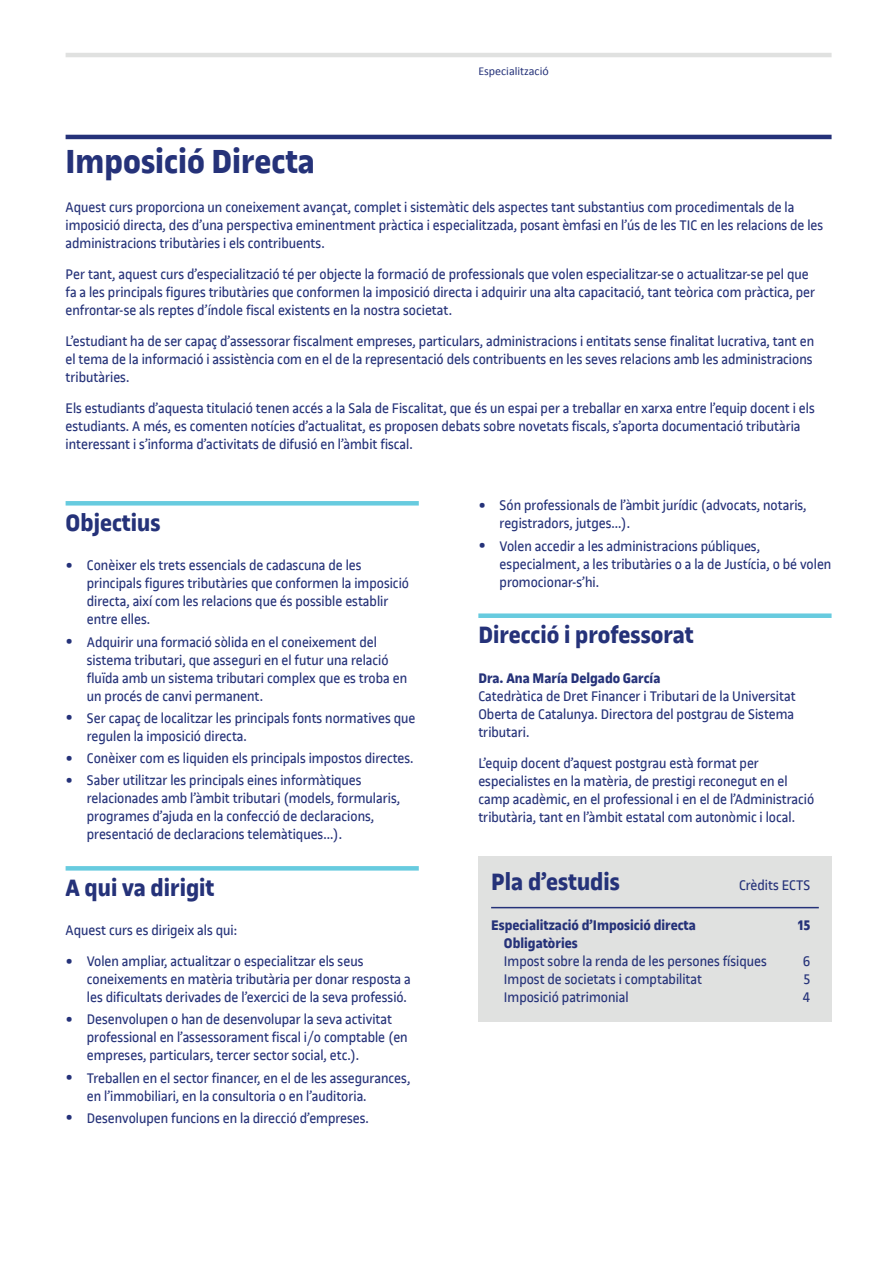
<style>
.page{position:relative;width:894px;height:1264px;background:#fff}
.page>*{position:absolute;margin:0;border:0;box-sizing:border-box;transform-origin:0 0}
.t1{font:700 36px "UOC Sans";color:#253279}
.t2{font:700 25.5px "UOC Sans";color:#253279}
.t3{font:15px/18px "UOC Sans";color:#253279}
.t4{font:700 15px "UOC Sans";color:#253279}
.t5{font:12px "Calibri";color:#253279}
.s1{font-weight:700;font-size:19.5px}
</style>
<div class="page">
<hr style="left:66px;top:53px;width:765px;height:4px;background:#e0e1e0">
<div style="left:478px;top:856px;width:353px;height:166px;background:#e0e1e0"></div>
<div style="left:66px;top:501px;width:352px;height:5px;background:#67cbdf"></div>
<div style="left:66px;top:866px;width:352px;height:5px;background:#67cbdf"></div>
<div style="left:478px;top:613px;width:353px;height:5px;background:#67cbdf"></div>
<hr style="left:491px;top:907px;width:327px;height:1px;background:#253279">
<hr style="left:66px;top:135px;width:765px;height:4px;background:#253279">
<p class="t5" style="left:478px;top:63px;width:72px">Especialització</p>
<h1 class="t1" style="left:66px;top:141px;width:251px">Imposició Directa</h1>
<p class="t3" style="left:66px;top:199px;width:759px">Aquest curs proporciona un coneixement avançat, complet i sistemàtic dels aspectes tant substantius com procedimentals de la imposició directa, des d’una perspectiva eminentment pràctica i especialitzada, posant èmfasi en l’ús de les TIC en les relacions de les administracions tributàries i els contribuents.</p>
<p class="t3" style="left:66px;top:266px;width:751px">Per tant, aquest curs d’especialització té per objecte la formació de professionals que volen especialitzar-se o actualitzar-se pel que fa a les principals figures tributàries que conformen la imposició directa i adquirir una alta capacitació, tant teòrica com pràctica, per enfrontar-se als reptes d’índole fiscal existents en la nostra societat.</p>
<p class="t3" style="left:66px;top:332px;width:750px;text-align:justify">L’estudiant ha de ser capaç d’assessorar fiscalment empreses, particulars, administracions i entitats sense finalitat lucrativa, tant en el tema de la informació i assistència com en el de la representació dels contribuents en les seves relacions amb les administracions tributàries.</p>
<p class="t3" style="left:66px;top:399px;width:750px">Els estudiants d’aquesta titulació tenen accés a la Sala de Fiscalitat, que és un espai per a treballar en xarxa entre l’equip docent i els estudiants. A més, es comenten notícies d’actualitat, es proposen debats sobre novetats fiscals, s’aporta documentació tributària interessant i s’informa d’activitats de difusió en l’àmbit fiscal.</p>
<h2 class="t2" style="left:66px;top:508px;width:96px">Objectius</h2>
<p class="t3" style="left:87px;top:557px;width:323px;text-indent:-21px"><span class="s1">•</span> Conèixer els trets essencials de cadascuna de les principals figures tributàries que conformen la imposició directa, així com les relacions que és possible establir entre elles.</p>
<p class="t3" style="left:87px;top:633px;width:322px;text-indent:-21px"><span class="s1">•</span> Adquirir una formació sòlida en el coneixement del sistema tributari, que asseguri en el futur una relació fluïda amb un sistema tributari complex que es troba en un procés de canvi permanent.</p>
<p class="t3" style="left:87px;top:709px;width:330px;text-indent:-21px"><span class="s1">•</span> Ser capaç de localitzar les principals fonts normatives que regulen la imposició directa.</p>
<p class="t3" style="left:66px;top:749px;width:349px"><span class="s1">•</span> Conèixer com es liquiden els principals impostos directes.</p>
<p class="t3" style="left:87px;top:772px;width:315px;text-indent:-21px"><span class="s1">•</span> Saber utilitzar les principals eines informàtiques relacionades amb l’àmbit tributari (models, formularis, programes d’ajuda en la confecció de declaracions, presentació de declaracions telemàtiques...).</p>
<h2 class="t2" style="left:66px;top:873px;width:150px">A qui va dirigit</h2>
<p class="t3" style="left:66px;top:922px;width:173px">Aquest curs es dirigeix als qui:</p>
<p class="t3" style="left:87px;top:952px;width:325px;text-indent:-21px"><span class="s1">•</span> Volen ampliar, actualitzar o especialitzar els seus coneixements en matèria tributària per donar resposta a les dificultats derivades de l’exercici de la seva professió.</p>
<p class="t3" style="left:87px;top:1011px;width:322px;text-indent:-21px"><span class="s1">•</span> Desenvolupen o han de desenvolupar la seva activitat professional en l’assessorament fiscal i/o comptable (en empreses, particulars, tercer sector social, etc.).</p>
<p class="t3" style="left:87px;top:1069px;width:325px;text-indent:-21px"><span class="s1">•</span> Treballen en el sector financer, en el de les assegurances, en l’immobiliari, en la consultoria o en l’auditoria.</p>
<p class="t3" style="left:66px;top:1109px;width:305px"><span class="s1">•</span> Desenvolupen funcions en la direcció d’empreses.</p>
<p class="t3" style="left:499px;top:497px;width:308px;text-indent:-21px"><span class="s1">•</span> Són professionals de l’àmbit jurídic (advocats, notaris, registradors, jutges...).</p>
<p class="t3" style="left:499px;top:537px;width:333px;text-indent:-21px"><span class="s1">•</span> Volen accedir a les administracions públiques, especialment, a les tributàries o a la de Justícia, o bé volen promocionar-s’hi.</p>
<h2 class="t2" style="left:478px;top:621px;width:217px">Direcció i professorat</h2>
<p class="t4" style="left:478px;top:669px;width:183px">Dra. Ana María Delgado García</p>
<p class="t3" style="left:478px;top:687px;width:319px;text-align:justify">Catedràtica de Dret Financer i Tributari de la Universitat Oberta de Catalunya. Directora del postgrau de Sistema tributari.</p>
<p class="t3" style="left:478px;top:754px;width:337px">L’equip docent d’aquest postgrau està format per especialistes en la matèria, de prestigi reconegut en el camp acadèmic, en el professional i en el de l’Administració tributària, tant en l’àmbit estatal com autonòmic i local.</p>
<h2 class="t2" style="left:491px;top:868px;width:130px">Pla d’estudis</h2>
<p class="t3" style="left:738px;top:877px;width:73px">Crèdits ECTS</p>
<p class="t4" style="left:491px;top:916px;width:206px">Especialització d’Imposició directa</p>
<p class="t4" style="left:798px;top:916px;width:13px">15</p>
<p class="t4" style="left:504px;top:934px;width:75px">Obligatòries</p>
<p class="t3" style="left:504px;top:952px;width:264px">Impost sobre la renda de les persones físiques</p>
<p class="t3" style="left:802px;top:952px;width:9px">6</p>
<p class="t3" style="left:504px;top:970px;width:200px">Impost de societats i comptabilitat</p>
<p class="t3" style="left:803px;top:970px;width:8px">5</p>
<p class="t3" style="left:504px;top:988px;width:126px">Imposició patrimonial</p>
<p class="t3" style="left:802px;top:988px;width:9px">4</p>
</div>
